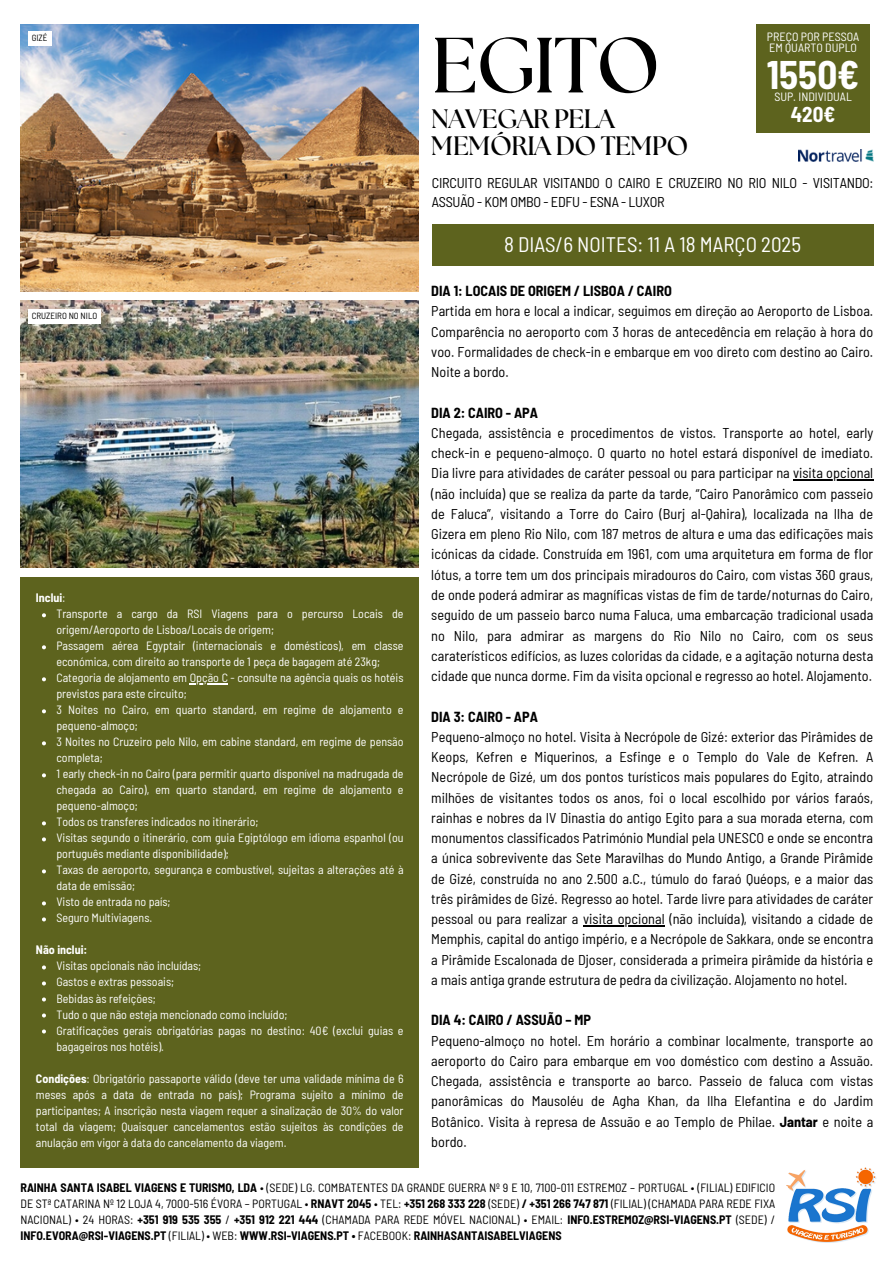
<style>
.page{position:relative;width:894px;height:1264px;background:#fff}
.page>*{position:absolute;margin:0;border:0;box-sizing:border-box;transform-origin:0 0}
.t1{font:700 78px "The Seasons";letter-spacing:-.02em;color:#000}
.t2{font:700 semi-condensed 39px "Barlow";color:#fff}
.t3{font:700 26.7px/26.8px "The Seasons";letter-spacing:-.02em;color:#000}
.t4{font:semi-condensed 21px "Barlow";color:#fff}
.t5{font:700 semi-condensed 21px "Barlow";color:#fff}
.t6{font:semi-condensed 14.25px/20.2px "Barlow";color:#000}
.t7{font:semi-condensed 14.25px/19.2px "Barlow";letter-spacing:-.02em;color:#000}
.t8{font:semi-condensed 12px/16px "Barlow";color:#fff}
.t9{font:semi-condensed 12px/16px "Barlow";color:#000;text-align:justify}
.t10{font:700 semi-condensed 12px "Barlow";color:#fff}
.t11{font:semi-condensed 9px "Barlow";color:#000}
.s1{font-weight:700}
.s2{font-weight:400}
</style>
<div class="page">
<img style="left:786px;top:1167px;width:90px;height:75px">
<div style="left:20px;top:577px;width:399px;height:590px;background:#5d631e"></div>
<div style="left:432px;top:224px;width:441px;height:42px;background:#5d631e"></div>
<img style="left:20px;top:25px;width:399px;height:266px">
<div style="left:756px;top:24px;width:113px;height:108px;background:#5d631e"></div>
<img style="left:798px;top:149px;width:75px;height:13px">
<img style="left:20px;top:301px;width:399px;height:266px">
<hr style="left:792px;top:479px;width:81px;height:1px;background:#000">
<hr style="left:583px;top:925px;width:81px;height:1px;background:#000">
<svg style="left:42px;top:613px;width:4px;height:4px"></svg>
<svg style="left:42px;top:645px;width:4px;height:4px"></svg>
<svg style="left:42px;top:677px;width:4px;height:4px"></svg>
<hr style="left:190px;top:683px;width:38px;height:1px;background:#fff">
<svg style="left:42px;top:709px;width:4px;height:4px"></svg>
<svg style="left:42px;top:741px;width:4px;height:4px"></svg>
<svg style="left:42px;top:773px;width:4px;height:4px"></svg>
<svg style="left:42px;top:821px;width:4px;height:4px"></svg>
<svg style="left:42px;top:837px;width:4px;height:4px"></svg>
<svg style="left:42px;top:869px;width:4px;height:4px"></svg>
<svg style="left:42px;top:901px;width:4px;height:4px"></svg>
<svg style="left:42px;top:917px;width:4px;height:4px"></svg>
<svg style="left:42px;top:965px;width:4px;height:4px"></svg>
<svg style="left:42px;top:981px;width:4px;height:4px"></svg>
<svg style="left:42px;top:997px;width:4px;height:4px"></svg>
<svg style="left:42px;top:1013px;width:4px;height:4px"></svg>
<svg style="left:42px;top:1029px;width:4px;height:4px"></svg>
<div style="left:28px;top:31px;width:23px;height:14px;background:#fff"></div>
<div style="left:28px;top:309px;width:73px;height:14px;background:#fff"></div>
<p class="t11" style="left:32px;top:32px;width:17px">GIZÉ</p>
<h4 class="t1" style="left:431px;top:30px;width:230px">EGITO</h4>
<p class="t3" style="left:431px;top:107px;width:258px">NAVEGAR PELA<br>MEMÓRIA DO TEMPO</p>
<p class="t8" style="left:766px;top:30px;width:94px;line-height:11.2px">PREÇO POR PESSOA<br>EM QUARTO DUPLO</p>
<p class="t2" style="left:766px;top:50px;width:94px">1550€</p>
<p class="t8" style="left:774px;top:88px;width:79px">SUP. INDIVIDUAL</p>
<p class="t5" style="left:790px;top:101px;width:46px">420€</p>
<h6 class="t7" style="left:432px;top:173px;width:443px">CIRCUITO REGULAR VISITANDO O CAIRO E CRUZEIRO NO RIO NILO - VISITANDO:<br>ASSUÃO - KOM OMBO - EDFU - ESNA - LUXOR</h6>
<h6 class="t4" style="left:504px;top:231px;width:298px">8 DIAS/6 NOITES: 11 A 18 MARÇO 2025</h6>
<h3 class="t6" style="left:431px;top:280px;width:443px"><span class="s1">DIA 1: LOCAIS DE ORIGEM / LISBOA / CAIRO<br></span>Partida em hora e local a indicar, seguimos em direção ao Aeroporto de Lisboa.<br>Comparência no aeroporto com 3 horas de antecedência em relação à hora do voo. Formalidades de check-in e embarque em voo direto com destino ao Cairo.<br>Noite a bordo.</h3>
<h5 class="t6" style="left:431px;top:402px;width:443px"><span class="s1">DIA 2: CAIRO - APA<br></span>Chegada, assistência e procedimentos de vistos. Transporte ao hotel, early check-in e pequeno-almoço. O quarto no hotel estará disponível de imediato.<br>Dia livre para atividades de caráter pessoal ou para participar na visita opcional</h5>
<h5 class="t6" style="left:431px;top:483px;width:443px;text-align:justify">(não incluída) que se realiza da parte da tarde, “Cairo Panorâmico com passeio de Faluca”, visitando a Torre do Cairo (Burj al-Qahira), localizada na Ilha de Gizera em pleno Rio Nilo, com 187 metros de altura e uma das edificações mais icónicas da cidade. Construída em 1961, com uma arquitetura em forma de flor lótus, a torre tem um dos principais miradouros do Cairo, com vistas 360 graus, de onde poderá admirar as magníficas vistas de fim de tarde/noturnas do Cairo, seguido de um passeio barco numa Faluca, uma embarcação tradicional usada no Nilo, para admirar as margens do Rio Nilo no Cairo, com os seus caraterísticos edifícios, as luzes coloridas da cidade, e a agitação noturna desta cidade que nunca dorme. Fim da visita opcional e regresso ao hotel. Alojamento.</h5>
<h5 class="t6" style="left:431px;top:705px;width:443px"><span class="s1">DIA 3: CAIRO - APA<br></span>Pequeno-almoço no hotel. Visita à Necrópole de Gizé: exterior das Pirâmides de Keops, Kefren e Miquerinos, a Esfinge e o Templo do Vale de Kefren. A Necrópole de Gizé, um dos pontos turísticos mais populares do Egito, atraindo</h5>
<h5 class="t6" style="left:431px;top:786px;width:443px;text-align:justify">milhões de visitantes todos os anos, foi o local escolhido por vários faraós, rainhas e nobres da IV Dinastia do antigo Egito para a sua morada eterna, com monumentos classificados Património Mundial pela UNESCO e onde se encontra a única sobrevivente das Sete Maravilhas do Mundo Antigo, a Grande Pirâmide de Gizé, construída no ano 2.500 a.C., túmulo do faraó Quéops, e a maior das três pirâmides de Gizé. Regresso ao hotel. Tarde livre para atividades de caráter pessoal ou para realizar a visita opcional (não incluída), visitando a cidade de</h5>
<h5 class="t6" style="left:431px;top:928px;width:443px;text-align:justify">Memphis, capital do antigo império, e a Necrópole de Sakkara, onde se encontra a Pirâmide Escalonada de Djoser, considerada a primeira pirâmide da história e a mais antiga grande estrutura de pedra da civilização. Alojamento no hotel.</h5>
<h5 class="t6" style="left:431px;top:1009px;width:443px"><span class="s1">DIA 4: CAIRO / ASSUÃO – MP<br></span>Pequeno-almoço no hotel. Em horário a combinar localmente, transporte ao aeroporto do Cairo para embarque em voo doméstico com destino a Assuão.<br>Chegada, assistência e transporte ao barco. Passeio de faluca com vistas panorâmicas do Mausoléu de Agha Khan, da Ilha Elefantina e do Jardim Botânico. Visita à represa de Assuão e ao Templo de Philae. <span class="s1">Jantar</span> e noite a bordo.</h5>
<p class="t9" style="left:20px;top:1179px;width:756px"><span class="s1">RAINHA SANTA ISABEL VIAGENS E TURISMO, LDA</span> • (SEDE) LG. COMBATENTES DA GRANDE GUERRA Nº 9 E 10, 7100-011 ESTREMOZ – PORTUGAL • (FILIAL) EDIFICIO DE STª CATARINA Nº 12 LOJA 4, 7000-516 ÉVORA – PORTUGAL • <span class="s1">RNAVT 2045</span> • TEL: <span class="s1">+351 268 333 228</span> (SEDE) <span class="s1">/ +351 266 747 871</span> (FILIAL) (CHAMADA PARA REDE FIXA NACIONAL) • 24 HORAS: <span class="s1">+351 919 535 355</span> / <span class="s1">+351 912 221 444</span> (CHAMADA PARA REDE MÓVEL NACIONAL) • EMAIL: <span class="s1">INFO.ESTREMOZ@RSI-VIAGENS.PT</span> (SEDE) / <span class="s1">INFO.EVORA@RSI-VIAGENS.PT</span> (FILIAL) • WEB: <span class="s1">WWW.RSI-VIAGENS.PT •</span> FACEBOOK: <span class="s1">RAINHASANTAISABELVIAGENS</span></p>
<p class="t11" style="left:32px;top:310px;width:67px">CRUZEIRO NO NILO</p>
<p class="t10" style="left:36px;top:590px;width:31px">Inclui<span class="s2">:</span></p>
<p class="t8" style="left:56px;top:605px;width:348px">Transporte a cargo da RSI Viagens para o percurso Locais de origem/Aeroporto de Lisboa/Locais de origem;</p>
<p class="t8" style="left:56px;top:637px;width:348px">Passagem aérea Egyptair (internacionais e domésticos), em classe económica, com direito ao transporte de 1 peça de bagagem até 23kg;</p>
<p class="t8" style="left:56px;top:669px;width:348px">Categoria de alojamento em Opção C - consulte na agência quais os hotéis</p>
<p class="t8" style="left:56px;top:685px;width:348px">previstos para este circuito;<br>3 Noites no Cairo, em quarto standard, em regime de alojamento e</p>
<p class="t8" style="left:56px;top:717px;width:348px">pequeno-almoço;<br>3 Noites no Cruzeiro pelo Nilo, em cabine standard, em regime de pensão</p>
<p class="t8" style="left:56px;top:749px;width:348px">completa;<br>1 early check-in no Cairo (para permitir quarto disponível na madrugada de</p>
<p class="t8" style="left:56px;top:781px;width:348px">chegada ao Cairo), em quarto standard, em regime de alojamento e pequeno-almoço;<br>Todos os transferes indicados no itinerário;</p>
<p class="t8" style="left:56px;top:829px;width:348px">Visitas segundo o itinerário, com guia Egiptólogo em idioma espanhol (ou português mediante disponibilidade);</p>
<p class="t8" style="left:56px;top:861px;width:348px">Taxas de aeroporto, segurança e combustível, sujeitas a alterações até à data de emissão;</p>
<p class="t8" style="left:56px;top:893px;width:116px">Visto de entrada no país;</p>
<p class="t8" style="left:56px;top:909px;width:97px">Seguro Multiviagens.</p>
<p class="t10" style="left:36px;top:942px;width:53px">Não inclui:</p>
<p class="t8" style="left:56px;top:957px;width:146px">Visitas opcionais não incluídas;</p>
<p class="t8" style="left:56px;top:973px;width:119px">Gastos e extras pessoais;</p>
<p class="t8" style="left:56px;top:989px;width:101px">Bebidas às refeições;</p>
<p class="t8" style="left:56px;top:1005px;width:232px">Tudo o que não esteja mencionado como incluído;</p>
<p class="t8" style="left:56px;top:1021px;width:348px">Gratificações gerais obrigatórias pagas no destino: 40€ (exclui guias e bagageiros nos hotéis).</p>
<p class="t8" style="left:36px;top:1069px;width:369px;text-align:justify"><span class="s1">Condições</span>: Obrigatório passaporte válido (deve ter uma validade mínima de 6 meses após a data de entrada no país); Programa sujeito a mínimo de participantes; A inscrição nesta viagem requer a sinalização de 30% do valor total da viagem; Quaisquer cancelamentos estão sujeitos às condições de anulação em vigor à data do cancelamento da viagem.</p>
</div>
